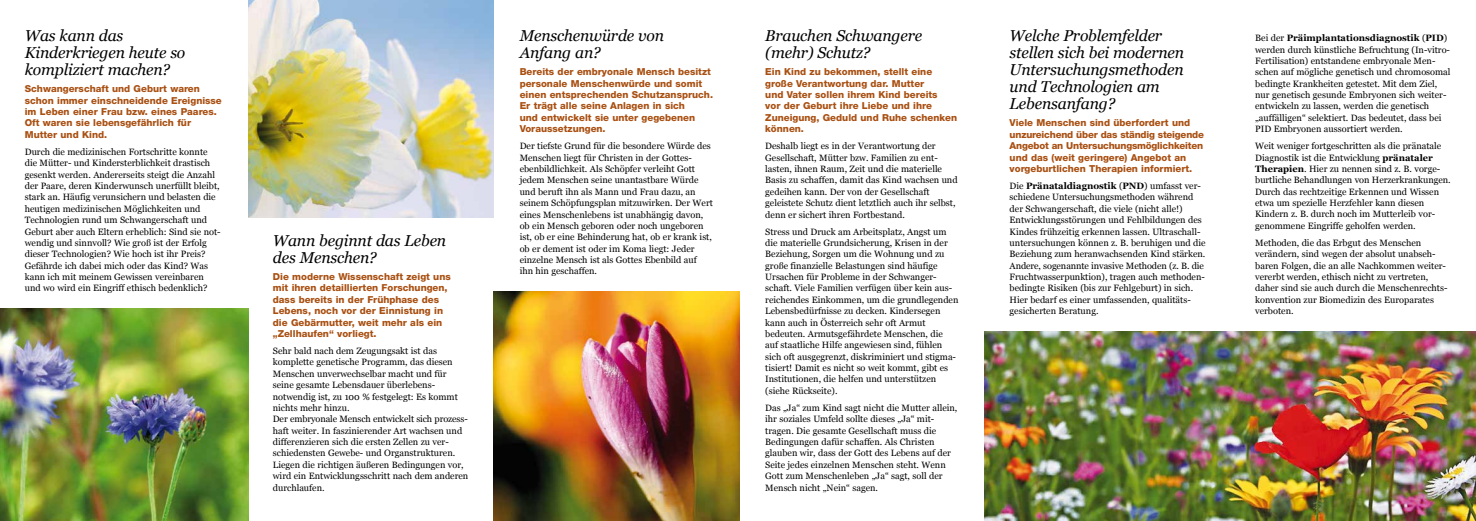
<style>
.page{position:relative;width:1476px;height:521px;background:#fff}
.page>*{position:absolute;margin:0;border:0;box-sizing:border-box;transform-origin:0 0}
.t1{font:italic 15.75px/17.1px "Georgia";letter-spacing:-.01em;color:#000}
.t2{font:800 9.62px/11.4px "Helvetica Neue";color:#a95012}
.t3{font:9.19px/11.4px "Georgia";color:#000}
.s1{font-weight:700}
</style>
<div class="page">
<img style="left:0;top:308px;width:248px;height:213px">
<img style="left:494px;top:291px;width:245px;height:230px">
<img style="left:248px;top:0;width:246px;height:217px">
<img style="left:985px;top:331px;width:491px;height:190px">
<h1 class="t1" style="left:25px;top:27px;width:162px">Was kann das<br>Kinderkriegen heute so kompliziert machen?</h1>
<p class="t2" style="left:25px;top:83px;width:199px">Schwangerschaft und Geburt waren schon immer einschneidende Ereignisse im Leben einer Frau bzw. eines Paares.<br>Oft waren sie lebensgefährlich für<br>Mutter und Kind.</p>
<p class="t3" style="left:25px;top:146px;width:197px">Durch die medizinischen Fortschritte konnte die Mütter- und Kindersterblichkeit drastisch gesenkt werden. Andererseits steigt die Anzahl der Paare, deren Kinderwunsch unerfüllt bleibt, stark an. Häufig verunsichern und belasten die heutigen medizinischen Möglichkeiten und Technologien rund um Schwangerschaft und Geburt aber auch Eltern erheblich: Sind sie not&shy;wendig und sinnvoll? Wie groß ist der Erfolg dieser Technologien? Wie hoch ist ihr Preis?<br>Gefährde ich dabei mich oder das Kind? Was kann ich mit meinem Gewissen vereinbaren und wo wird ein Eingriff ethisch bedenklich?</p>
<h1 class="t1" style="left:273px;top:232px;width:175px">Wann beginnt das Leben des Menschen?</h1>
<p class="t2" style="left:273px;top:271px;width:179px">Die moderne Wissenschaft zeigt uns mit ihren detaillierten Forschungen, dass bereits in der Frühphase des Lebens, noch vor der Einnistung in die Gebärmutter, weit mehr als ein „Zellhaufen“ vorliegt.</p>
<p class="t3" style="left:273px;top:345px;width:197px">Sehr bald nach dem Zeugungsakt ist das komplette genetische Programm, das diesen Menschen unverwechselbar macht und für seine gesamte Lebensdauer überlebens&shy;notwendig ist, zu 100 % festgelegt: Es kommt nichts mehr hinzu.<br>Der embryonale Mensch entwickelt sich prozess-- haft weiter. In faszinierender Art wachsen und differenzieren sich die ersten Zellen zu ver&shy;schiedensten Gewebe- und Organstrukturen.<br>Liegen die richtigen äußeren Bedingungen vor, wird ein Entwicklungsschritt nach dem anderen durchlaufen.</p>
<h1 class="t1" style="left:520px;top:27px;width:146px">Menschenwürde von<br>Anfang an?</h1>
<p class="t2" style="left:520px;top:66px;width:195px">Bereits der embryonale Mensch besitzt personale Menschenwürde und somit einen entsprechenden Schutzanspruch.<br>Er trägt alle seine Anlagen in sich<br>und entwickelt sie unter gegebenen Voraussetzungen.</p>
<p class="t3" style="left:520px;top:141px;width:195px">Der tiefste Grund für die besondere Würde des Menschen liegt für Christen in der Gottes&shy;ebenbildlichkeit. Als Schöpfer verleiht Gott jedem Menschen seine unantastbare Würde und beruft ihn als Mann und Frau dazu, an seinem Schöpfungsplan mitzuwirken. Der Wert eines Menschenlebens ist unabhängig davon, ob ein Mensch geboren oder noch ungeboren ist, ob er eine Behinderung hat, ob er krank ist, ob er dement ist oder im Koma liegt: Jeder einzelne Mensch ist als Gottes Ebenbild auf<br>ihn hin geschaffen.</p>
<h1 class="t1" style="left:765px;top:27px;width:158px">Brauchen Schwangere (mehr) Schutz?</h1>
<p class="t2" style="left:765px;top:66px;width:193px">Ein Kind zu bekommen, stellt eine große Verantwortung dar. Mutter<br>und Vater sollen ihrem Kind bereits<br>vor der Geburt ihre Liebe und ihre<br>Zuneigung, Geduld und Ruhe schenken können.</p>
<p class="t3" style="left:765px;top:141px;width:194px">Deshalb liegt es in der Verantwortung der Gesellschaft, Mütter bzw. Familien zu ent&shy;lasten, ihnen Raum, Zeit und die materielle Basis zu schaffen, damit das Kind wachsen und gedeihen kann. Der von der Gesellschaft geleistete Schutz dient letztlich auch ihr selbst, denn er sichert ihren Fortbestand.</p>
<p class="t3" style="left:765px;top:226px;width:195px">Stress und Druck am Arbeitsplatz, Angst um die materielle Grundsicherung, Krisen in der Beziehung, Sorgen um die Wohnung und zu große finanzielle Belastungen sind häufige Ursachen für Probleme in der Schwanger&shy;schaft. Viele Familien verfügen über kein aus&shy;reichendes Einkommen, um die grundlegenden Lebensbedürfnisse zu decken. Kindersegen kann auch in Österreich sehr oft Armut bedeuten. Armutsgefährdete Menschen, die<br>auf staatliche Hilfe angewiesen sind, fühlen sich oft ausgegrenzt, diskriminiert und stigma&shy;tisiert! Damit es nicht so weit kommt, gibt es Institutionen, die helfen und unterstützen (siehe Rückseite).</p>
<p class="t3" style="left:765px;top:402px;width:194px">Das „Ja“ zum Kind sagt nicht die Mutter allein, ihr soziales Umfeld sollte dieses „Ja“ mit&shy;tragen. Die gesamte Gesellschaft muss die Bedingungen dafür schaffen. Als Christen glauben wir, dass der Gott des Lebens auf der Seite jedes einzelnen Menschen steht. Wenn Gott zum Menschenleben „Ja“ sagt, soll der Mensch nicht „Nein“ sagen.</p>
<h1 class="t1" style="left:1009px;top:27px;width:176px">Welche Problemfelder stellen sich bei modernen<br>Untersuchungsmethoden und Technologien am<br>Lebensanfang?</h1>
<p class="t2" style="left:1009px;top:117px;width:196px">Viele Menschen sind überfordert und unzureichend über das ständig steigende Angebot an Untersuchungsmöglichkeiten und das (weit geringere) Angebot an vorgeburtlichen Therapien informiert.</p>
<p class="t3" style="left:1009px;top:180px;width:197px">Die <span class="s1">Pränataldiagnostik</span> (<span class="s1">PND</span>) umfasst ver&shy;schiedene Untersuchungsmethoden während der Schwangerschaft, die viele (nicht alle!)<br>Entwicklungsstörungen und Fehlbildungen des Kindes frühzeitig erkennen lassen. Ultraschall&shy;untersuchungen können z. B. beruhigen und die Beziehung zum heranwachsenden Kind stärken.<br>Andere, sogenannte invasive Methoden (z. B. die Fruchtwasserpunktion), tragen auch methoden&shy;bedingte Risiken (bis zur Fehlgeburt) in sich.<br>Hier bedarf es einer umfassenden, qualitäts-- gesicherten Beratung.</p>
<p class="t3" style="left:1255px;top:32px;width:197px">Bei der <span class="s1">Präimplantationsdiagnostik</span> (<span class="s1">PID</span>) werden durch künstliche Befruchtung (In-vitro-Fertilisation) entstandene embryonale Men&shy;schen auf mögliche genetisch und chromosomal bedingte Krankheiten getestet. Mit dem Ziel, nur genetisch gesunde Embryonen sich weiter&shy;entwickeln zu lassen, werden die genetisch „auffälligen“ selektiert. Das bedeutet, dass bei PID Embryonen aussortiert werden.</p>
<p class="t3" style="left:1255px;top:141px;width:197px">Weit weniger fortgeschritten als die pränatale Diagnostik ist die Entwicklung <span class="s1">pränataler Therapien</span>. Hier zu nennen sind z. B. vorge&shy;burtliche Behandlungen von Herzerkrankungen.<br>Durch das rechtzeitige Erkennen und Wissen etwa um spezielle Herzfehler kann diesen Kindern z. B. durch noch im Mutterleib vor&shy;genommene Eingriffe geholfen werden.</p>
<p class="t3" style="left:1255px;top:237px;width:193px">Methoden, die das Erbgut des Menschen verändern, sind wegen der absolut unabseh&shy;baren Folgen, die an alle Nachkommen weiter&shy;vererbt werden, ethisch nicht zu vertreten, daher sind sie auch durch die Menschenrechts&shy;konvention zur Biomedizin des Europarates verboten.</p>
</div>
